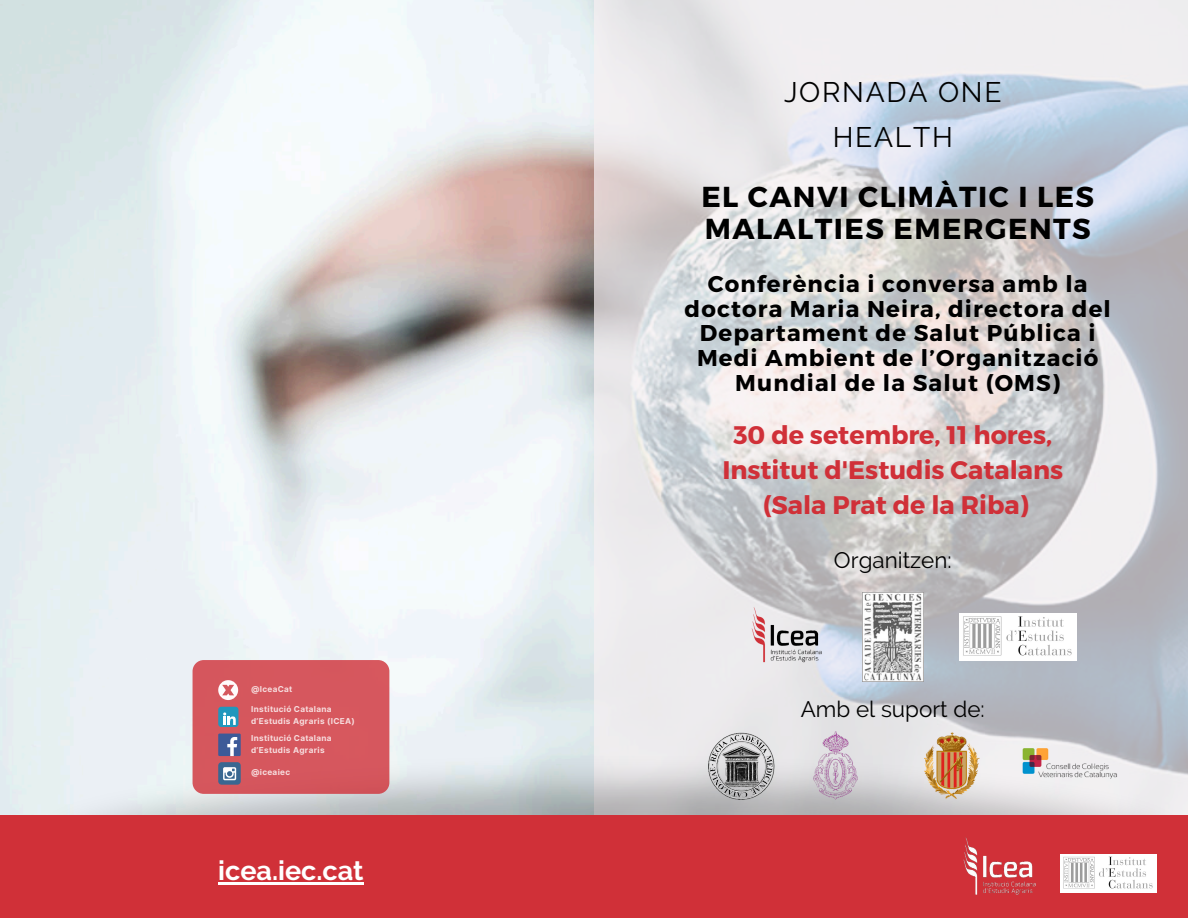
<style>
.page{position:relative;width:1188px;height:918px;background:#fff}
.page>*{position:absolute;margin:0;border:0;box-sizing:border-box;transform-origin:0 0}
.t1{font:700 28.8px/31.5px "Montserrat";letter-spacing:.05em;color:#000}
.t2{font:28.2px/45px "Raleway";letter-spacing:.06em;color:#000;text-align:center}
.t3{font:700 27px "Raleway";color:#fff}
.t4{font:700 25.5px/34.8px "Montserrat";color:#d03038;text-align:center}
.t5{font:700 22.8px/24.8px "Montserrat";letter-spacing:.05em;color:#000;text-align:center}
.t6{font:22.35px "Raleway";color:#000}
.t7{font:700 8.1px/12.3px "Inter";letter-spacing:.04em;color:#fff}
</style>
<div class="page">
<img style="left:0;top:0;width:594px;height:696px">
<svg style="left:594px;top:0;width:594px;height:696px;background:#d8d8dc"></svg>
<div style="left:0;top:815px;width:1188px;height:103px;background:#d03038"></div>
<img style="left:963px;top:837px;width:73px;height:58px">
<img style="left:748px;top:605px;width:79px;height:64px">
<div style="left:193px;top:660px;width:196px;height:134px;background:#d6575e;border-radius:11px"></div>
<div style="left:218px;top:707px;width:20px;height:20px;background:#2197bd;border-radius:3px"></div>
<svg style="left:223px;top:712px;width:13px;height:13px"></svg>
<div style="left:218px;top:734px;width:23px;height:22px;background:#3d5a98"></div>
<svg style="left:227px;top:737px;width:10px;height:19px"></svg>
<div style="left:218px;top:762px;width:23px;height:23px;background:#396791;border-radius:3px"></div>
<svg style="left:223px;top:767px;width:13px;height:13px"></svg>
<svg style="left:218px;top:680px;width:20px;height:20px"></svg>
<img style="left:1061px;top:854px;width:95px;height:38px">
<img style="left:862px;top:593px;width:61px;height:89px">
<img style="left:959px;top:613px;width:117px;height:48px">
<img style="left:707px;top:732px;width:69px;height:68px">
<img style="left:801px;top:730px;width:71px;height:71px">
<img style="left:920px;top:727px;width:62px;height:76px">
<img style="left:1018px;top:714px;width:105px;height:101px">
<hr style="left:218px;top:882px;width:146px;height:2px;background:#fff">
<p class="t7" style="left:251px;top:682px;width:43px">@IceaCat</p>
<p class="t7" style="left:251px;top:703px;width:105px">Institució Catalana d’Estudis Agraris (ICEA)</p>
<p class="t7" style="left:251px;top:732px;width:82px">Institució Catalana d’Estudis Agraris</p>
<p class="t7" style="left:251px;top:766px;width:41px">@iceaiec</p>
<p class="t3" style="left:218px;top:854px;width:147px">icea.iec.cat</p>
<p class="t2" style="left:784px;top:70px;width:219px">JORNADA ONE<br>HEALTH</p>
<p class="t1" style="left:701px;top:180px;width:394px">EL CANVI CLIMÀTIC I LES<br>MALALTIES EMERGENTS</p>
<p class="t5" style="left:685px;top:270px;width:428px">Conferència i conversa amb la doctora Maria Neira, directora del<br>Departament de Salut Pública i<br>Medi Ambient de l’Organització<br>Mundial de la Salut (OMS)</p>
<p class="t4" style="left:722px;top:416px;width:342px">30 de setembre, 11 hores,<br>Institut d'Estudis Catalans (Sala Prat de la Riba)</p>
<p class="t6" style="left:834px;top:547px;width:119px">Organitzen:</p>
<p class="t6" style="left:801px;top:696px;width:186px">Amb el suport de:</p>
</div>
